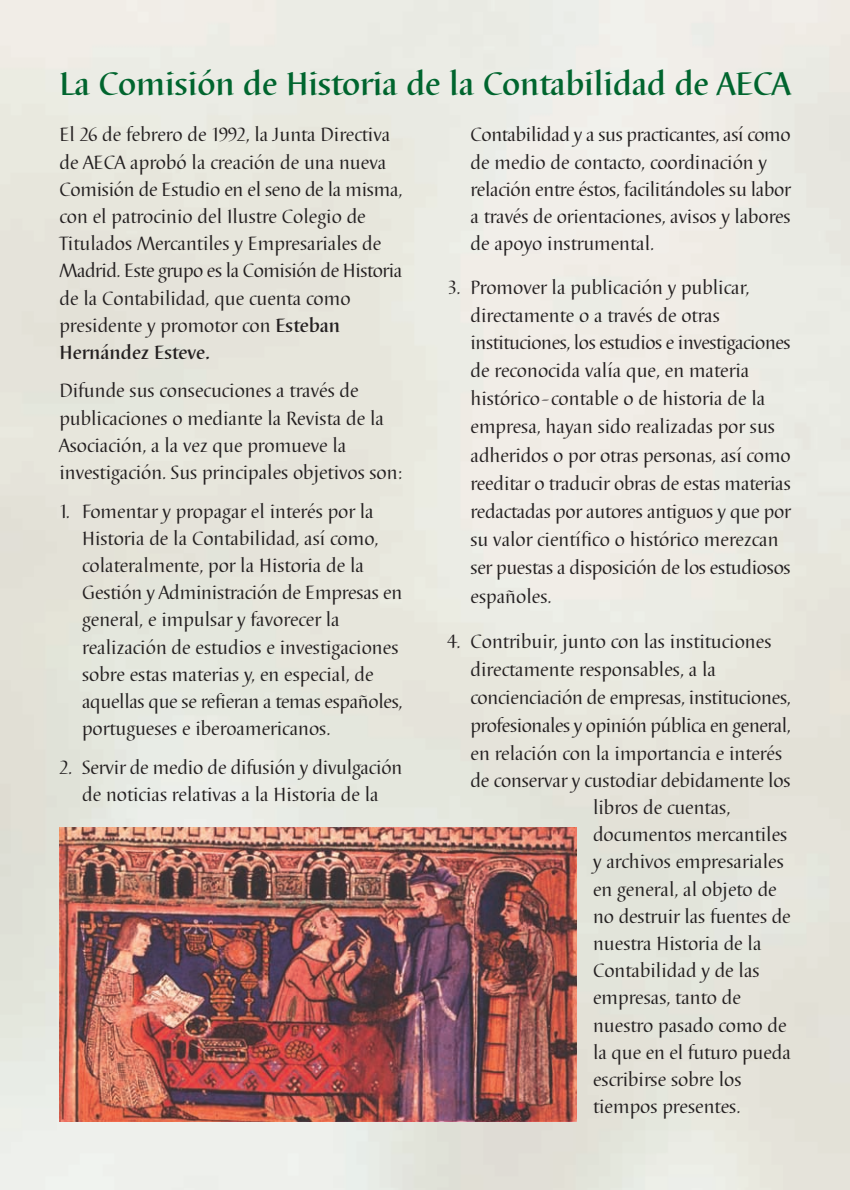
<style>
.page{position:relative;width:850px;height:1190px;background:#fff}
.page>*{position:absolute;margin:0;border:0;box-sizing:border-box;transform-origin:0 0}
.t1{font:700 34px "Barbedor";letter-spacing:-.005em;color:#00652e}
.t2{font:20px/27.2px "Barbedor";color:#231f20}
.t3{font:20px "Barbedor";letter-spacing:-.02em;color:#231f20}
.s1{font-weight:700}
</style>
<div class="page">
<img style="left:0;top:0;width:850px;height:1190px">
<img style="left:59px;top:827px;width:517px;height:295px">
<h1 class="t1" style="left:59px;top:70px;width:733px">La Comisión de Historia de la Contabilidad de AECA</h1>
<p class="t2" style="left:59px;top:123px;width:344px">El 26 de febrero de 1992, la Junta Directiva de AECA aprobó la creación de una nueva Comisión de Estudio en el seno de la misma, con el patrocinio del Ilustre Colegio de Titulados Mercantiles y Empresariales de Madrid. Este grupo es la Comisión de Historia de la Contabilidad, que cuenta como presidente y promotor con <span class="s1">Esteban Hernández Esteve.</span></p>
<p class="t2" style="left:59px;top:379px;width:344px">Difunde sus consecuciones a través de publicaciones o mediante la Revista de la Asociación, a la vez que promueve la investigación. Sus principales objetivos son:</p>
<p class="t2" style="left:82px;top:499px;width:322px;text-indent:-23px">1. Fomentar y propagar el interés por la Historia de la Contabilidad, así como, colateralmente, por la Historia de la Gestión y Administración de Empresas en general, e impulsar y favorecer la realización de estudios e investigaciones sobre estas materias y, en especial, de aquellas que se refieran a temas españoles, portugueses e iberoamericanos.</p>
<p class="t2" style="left:59px;top:755px;width:344px;text-align:center">2. Servir de medio de difusión y divulgación de noticias relativas a la Historia de la</p>
<p class="t2" style="left:471px;top:123px;width:322px">Contabilidad y a sus practicantes, así como de medio de contacto, coordinación y relación entre éstos, facilitándoles su labor a través de orientaciones, avisos y labores de apoyo instrumental.</p>
<p class="t2" style="left:471px;top:276px;width:322px;line-height:28px;text-indent:-23px">3. Promover la publicación y publicar, directamente o a través de otras instituciones, los estudios e investigaciones de reconocida valía que, en materia histórico-contable o de historia de la empresa, hayan sido realizadas por sus adheridos o por otras personas, así como reeditar o traducir obras de estas materias redactadas por autores antiguos y que por su valor científico o histórico merezcan ser puestas a disposición de los estudiosos españoles.</p>
<p class="t2" style="left:448px;top:629px;width:325px">4. Contribuir, junto con las instituciones</p>
<p class="t2" style="left:471px;top:658px;width:247px">directamente responsables, a la</p>
<p class="t2" style="left:471px;top:686px;width:322px">concienciación de empresas, instituciones,</p>
<p class="t3" style="left:471px;top:718px;width:322px">profesionales y opinión pública en general,</p>
<p class="t2" style="left:471px;top:741px;width:313px">en relación con la importancia e interés</p>
<p class="t2" style="left:471px;top:768px;width:322px">de conservar y custodiar debidamente los</p>
<p class="t2" style="left:593px;top:796px;width:139px">libros de cuentas,</p>
<p class="t2" style="left:593px;top:823px;width:196px">documentos mercantiles</p>
<p class="t2" style="left:593px;top:850px;width:192px">y archivos empresariales</p>
<p class="t2" style="left:593px;top:877px;width:185px">en general, al objeto de</p>
<p class="t2" style="left:593px;top:904px;width:199px">no destruir las fuentes de</p>
<p class="t2" style="left:593px;top:932px;width:170px">nuestra Historia de la</p>
<p class="t2" style="left:593px;top:959px;width:168px">Contabilidad y de las</p>
<p class="t2" style="left:593px;top:986px;width:149px">empresas, tanto de</p>
<p class="t2" style="left:593px;top:1013px;width:195px">nuestro pasado como de</p>
<p class="t2" style="left:593px;top:1040px;width:199px">la que en el futuro pueda</p>
<p class="t2" style="left:593px;top:1068px;width:150px">escribirse sobre los</p>
<p class="t2" style="left:593px;top:1095px;width:149px">tiempos presentes.</p>
</div>
